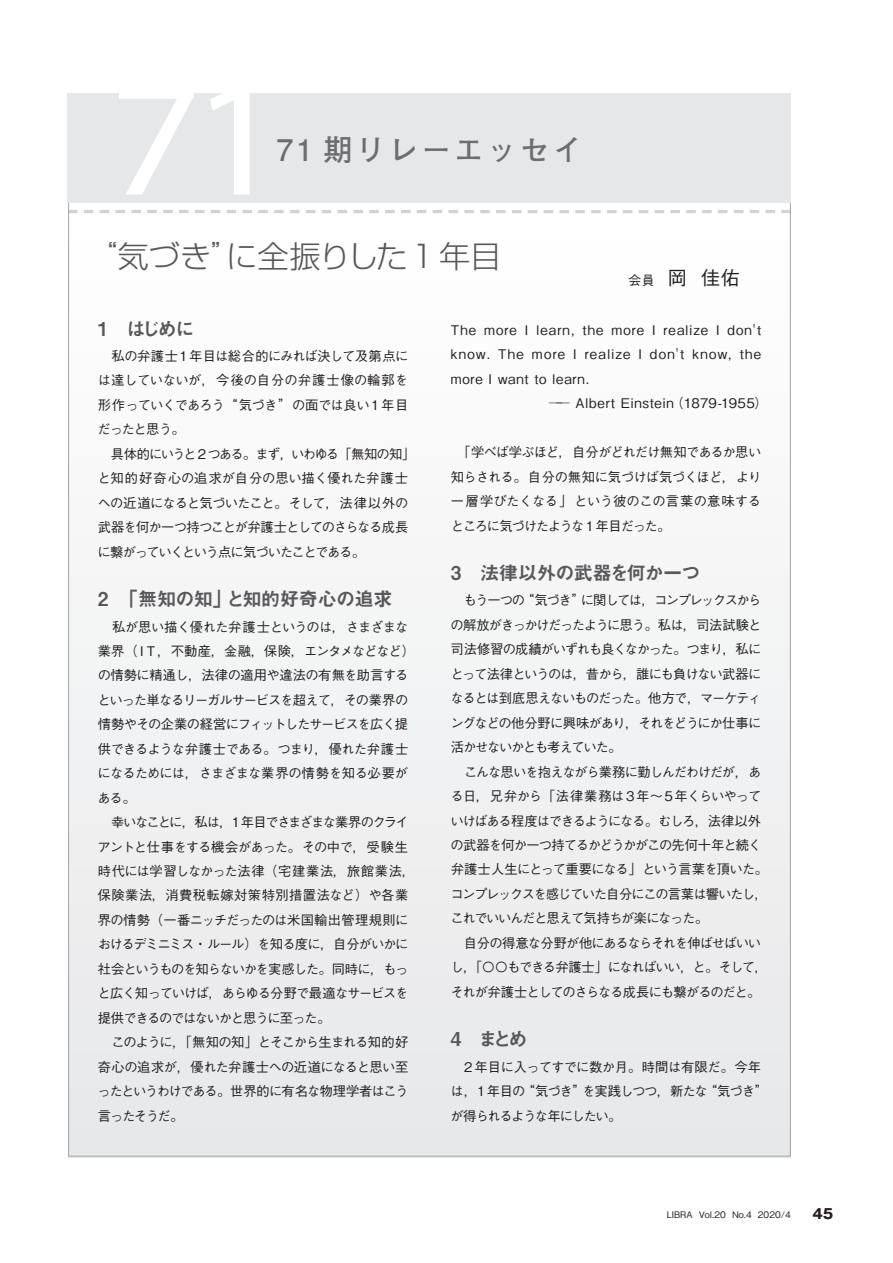
<style>
.page{position:relative;width:893px;height:1263px;background:#fff}
.page>*{position:absolute;margin:0;border:0;box-sizing:border-box;transform-origin:0 0}
.t1{font:165.9px "Myriad Pro";color:#fff;scale:1.1 1}
.t2{font:300 30.75px "Shin Go Pro";letter-spacing:-.015em;color:#57585a}
.t3{font:700 29.7px "Futo Go B101 Pro";letter-spacing:.1em;color:#6c6d70}
.t4{font:19.2px "Midashi Go Pro MB31";letter-spacing:-.045em;color:#57585a}
.t5{font:19.2px "Midashi Go Pro MB31";letter-spacing:-.015em;color:#57585a}
.t6{font:700 13.8px "Gothic MB101 Pro";color:#231f20}
.t7{font:500 13.35px/24.5px "Gothic BBB Pro";letter-spacing:-.06em;color:#231f20}
.t8{font:500 13.35px/24.5px "Gothic BBB Pro";letter-spacing:-.095em;color:#231f20}
.t9{font:500 13.35px "Gothic BBB Pro";letter-spacing:.08em;color:#231f20}
.t10{font:500 13.35px "Gothic BBB Pro";letter-spacing:.095em;color:#231f20}
.t11{font:500 13.35px "Gothic BBB Pro";letter-spacing:.045em;color:#231f20}
.t12{font:500 13.35px "Gothic BBB Pro";letter-spacing:.05em;color:#231f20}
.t13{font:500 12.75px "Gothic BBB Pro";color:#231f20}
.t14{font:500 9px "Gothic BBB Pro";color:#231f20}
.s1{font-size:19.2px}
</style>
<div class="page">
<div style="left:68px;top:222px;width:723px;height:935px;background:#f2f3f4"></div>
<svg style="left:70px;top:210px;width:719px;height:3px"></svg>
<div style="left:68px;top:94px;width:723px;height:109px;background:#e6e7e9"></div>
<h1 class="t1" style="left:108px;top:37px;width:162px">71</h1>
<h3 class="t3" style="left:277px;top:126px;width:307px">71 期リレーエッセイ</h3>
<h2 class="t2" style="left:86px;top:231px;width:417px">“気づき”に全振りした1 年目</h2>
<p class="t13" style="left:629px;top:270px;width:113px">会員　<span class="s1">岡 佳佑</span></p>
<h3 class="t4" style="left:98px;top:313px;width:98px">1　はじめに</h3>
<p class="t7" style="left:97px;top:342px;width:319px">　私の弁護士1年目は総合的にみれば決して及第点には達していないが，今後の自分の弁護士像の輪郭を形作っていくであろう“気づき”の面では良い1年目だったと思う。<br>　具体的にいうと2 つある。まず，いわゆる「無知の知」と知的好奇心の追求が自分の思い描く優れた弁護士への近道になると気づいたこと。そして，法律以外の武器を何か一つ持つことが弁護士としてのさらなる成長に繋がっていくという点に気づいたことである。</p>
<h3 class="t5" style="left:98px;top:584px;width:296px">2　「無知の知」と知的好奇心の追求</h3>
<p class="t7" style="left:98px;top:613px;width:319px">　私が思い描く優れた弁護士というのは，さまざまな業界（ I T ，不動産，金融，保険，エンタメなどなど）の情勢に精通し，法律の適用や違法の有無を助言するといった単なるリーガルサービスを超えて，その業界の情勢やその企業の経営にフィットしたサービスを広く提供できるような弁護士である。つまり，優れた弁護士になるためには，さまざまな業界の情勢を知る必要がある。<br>　幸いなことに，私は，1 年目でさまざまな業界のクライアントと仕事をする機会があった。その中で，受験生時代には学習しなかった法律（宅建業法，旅館業法，保険業法，消費税転嫁対策特別措置法など）や各業界の情勢（一番ニッチだったのは米国輸出管理規則におけるデミニミス・ルール）を知る度に，自分がいかに社会というものを知らないかを実感した。同時に，もっと広く知っていけば，あらゆる分野で最適なサービスを提供できるのではないかと思うに至った。<br>　このように，「無知の知」とそこから生まれる知的好奇心の追求が，優れた弁護士への近道になると思い至ったというわけである。世界的に有名な物理学者はこう言ったそうだ。</p>
<p class="t9" style="left:451px;top:319px;width:312px">The more I learn, the more I realize I don't</p>
<p class="t10" style="left:451px;top:344px;width:312px">know. The more I realize I don't know, the</p>
<p class="t12" style="left:451px;top:368px;width:140px">more I want to learn.</p>
<p class="t11" style="left:549px;top:392px;width:220px">── Albert Einstein（1879-1955）</p>
<p class="t7" style="left:451px;top:438px;width:312px;text-align:justify">　「学べば学ぶほど，自分がどれだけ無知であるか思い知らされる。自分の無知に気づけば気づくほど，より一層学びたくなる」という彼のこの言葉の意味するところに気づけたような 1 年目だった。</p>
<h3 class="t4" style="left:451px;top:558px;width:251px">3　法律以外の武器を何か一つ</h3>
<p class="t8" style="left:450px;top:586px;width:319px">　もう一つの“気づき”に関しては，コンプレックスからの解放がきっかけだったように思う。私は，司法試験と司法修習の成績がいずれも良くなかった。つまり，私にとって法律というのは，昔から，誰にも負けない武器になるとは到底思えないものだった。他方で，マーケティングなどの他分野に興味があり，それをどうにか仕事に活かせないかとも考えていた。<br>　こんな思いを抱えながら業務に勤しんだわけだが，ある日，兄弁から「法律業務は3年～5年くらいやっていけばある程度はできるようになる。むしろ，法律以外の武器を何か一つ持てるかどうかがこの先何十年と続く弁護士人生にとって重要になる」という言葉を頂いた。コンプレックスを感じていた自分にこの言葉は響いたし，これでいいんだと思えて気持ちが楽になった。<br>　自分の得意な分野が他にあるならそれを伸ばせばいいし，「〇〇もできる弁護士」になればいい，と。そして，それが弁護士としてのさらなる成長にも繋がるのだと。</p>
<h3 class="t4" style="left:451px;top:1024px;width:78px">4　まとめ</h3>
<p class="t7" style="left:451px;top:1053px;width:319px">　2 年目に入ってすでに数か月。時間は有限だ。今年は，1年目の“気づき”を実践しつつ，新たな“気づき”が得られるような年にしたい。</p>
<p class="t14" style="left:667px;top:1207px;width:126px">LIBRA Vol.20 No.4 2020/4</p>
<p class="t6" style="left:812px;top:1202px;width:22px">45</p>
</div>
